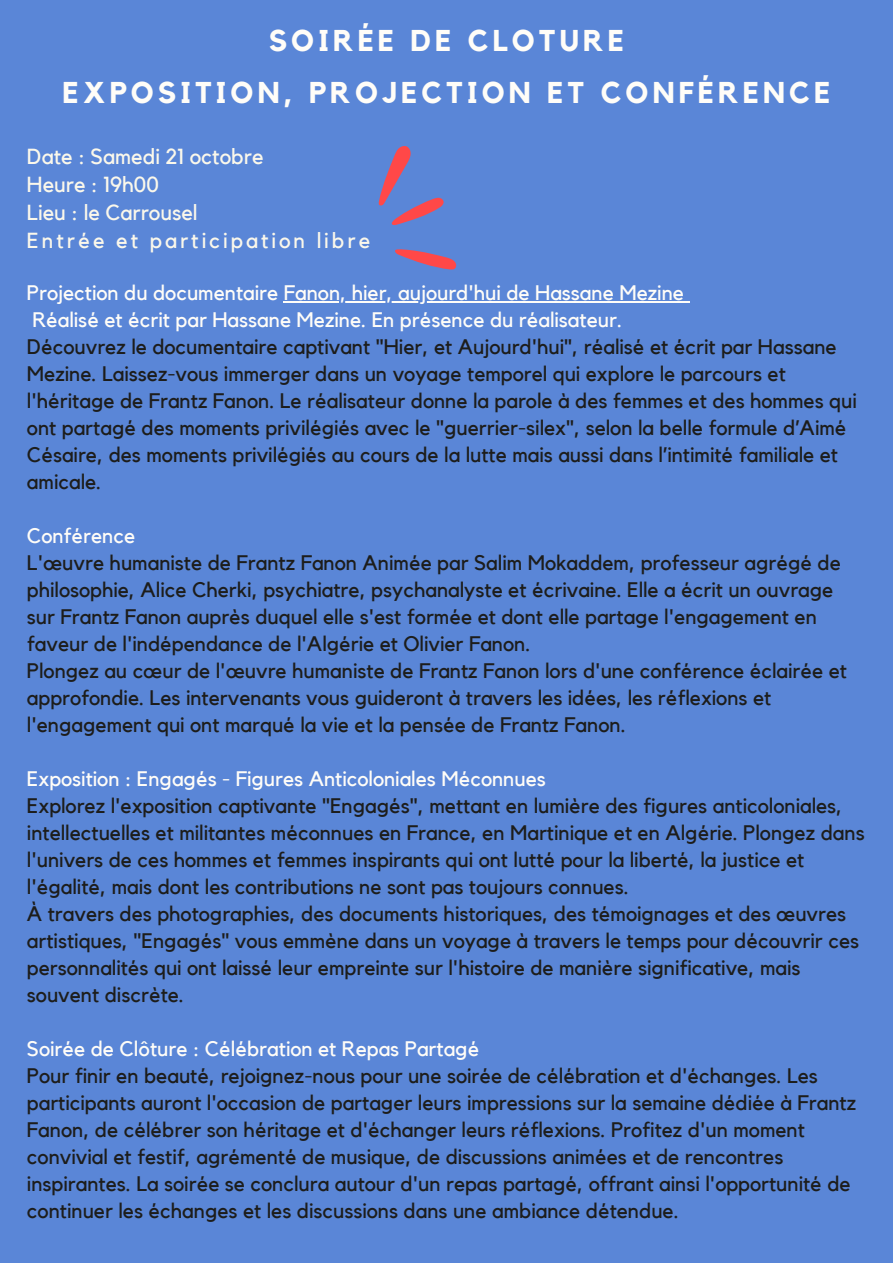
<style>
.page{position:relative;width:893px;height:1264px;background:#fff}
.page>*{position:absolute;margin:0;border:0;box-sizing:border-box;transform-origin:0 0}
.t1{font:700 30px "Kollektif";letter-spacing:.135em;color:#fffdf8}
.t2{font:21.75px "Kollektif";color:#fbf8eb}
.t3{font:21.75px "Kollektif";letter-spacing:.135em;color:#fbf8eb}
.t4{font:21px/27px "Kollektif";color:#1d1d1b}
.t5{font:21px "Kollektif";color:#fffdf8}
</style>
<div class="page">
<div style="left:0;top:0;width:892px;height:1262px;background:#5a86d7"></div>
<svg style="left:378px;top:146px;width:78px;height:124px"></svg>
<hr style="left:284px;top:301px;width:400px;height:2px;background:#fffdf8">
<p class="t1" style="left:269px;top:27px;width:356px">SOIRÉE DE CLOTURE</p>
<p class="t1" style="left:62px;top:79px;width:769px">EXPOSITION, PROJECTION ET CONFÉRENCE</p>
<p class="t2" style="left:27px;top:146px;width:238px">Date : Samedi 21 octobre</p>
<p class="t2" style="left:27px;top:175px;width:134px">Heure : 19h00</p>
<p class="t2" style="left:27px;top:203px;width:172px">Lieu : le Carrousel</p>
<p class="t3" style="left:27px;top:231px;width:345px">Entrée et participation libre</p>
<p class="t5" style="left:27px;top:283px;width:658px">Projection du documentaire Fanon, hier, aujourd'hui de Hassane Mezine</p>
<p class="t5" style="left:32px;top:310px;width:591px">Réalisé et écrit par Hassane Mezine. En présence du réalisateur.</p>
<p class="t4" style="left:27px;top:334px;width:831px">Découvrez le documentaire captivant "Hier, et Aujourd'hui", réalisé et écrit par Hassane Mezine. Laissez-vous immerger dans un voyage temporel qui explore le parcours et l'héritage de Frantz Fanon. Le réalisateur donne la parole à des femmes et des hommes qui ont partagé des moments privilégiés avec le "guerrier-silex", selon la belle formule d’Aimé Césaire, des moments privilégiés au cours de la lutte mais aussi dans l’intimité familiale et amicale.</p>
<p class="t5" style="left:27px;top:526px;width:110px">Conférence</p>
<p class="t4" style="left:27px;top:550px;width:815px">L'œuvre humaniste de Frantz Fanon Animée par Salim Mokaddem, professeur agrégé de philosophie, Alice Cherki, psychiatre, psychanalyste et écrivaine. Elle a écrit un ouvrage sur Frantz Fanon auprès duquel elle s'est formée et dont elle partage l'engagement en faveur de l'indépendance de l'Algérie et Olivier Fanon.</p>
<p class="t4" style="left:27px;top:658px;width:821px">Plongez au cœur de l'œuvre humaniste de Frantz Fanon lors d'une conférence éclairée et approfondie. Les intervenants vous guideront à travers les idées, les réflexions et l'engagement qui ont marqué la vie et la pensée de Frantz Fanon.</p>
<p class="t5" style="left:27px;top:769px;width:520px">Exposition : Engagés - Figures Anticoloniales Méconnues</p>
<p class="t4" style="left:27px;top:793px;width:839px">Explorez l'exposition captivante "Engagés", mettant en lumière des figures anticoloniales, intellectuelles et militantes méconnues en France, en Martinique et en Algérie. Plongez dans l'univers de ces hommes et femmes inspirants qui ont lutté pour la liberté, la justice et l'égalité, mais dont les contributions ne sont pas toujours connues.</p>
<p class="t4" style="left:27px;top:901px;width:833px">À travers des photographies, des documents historiques, des témoignages et des œuvres artistiques, "Engagés" vous emmène dans un voyage à travers le temps pour découvrir ces personnalités qui ont laissé leur empreinte sur l'histoire de manière significative, mais souvent discrète.</p>
<p class="t5" style="left:27px;top:1039px;width:454px">Soirée de Clôture : Célébration et Repas Partagé</p>
<p class="t4" style="left:27px;top:1063px;width:830px">Pour finir en beauté, rejoignez-nous pour une soirée de célébration et d'échanges. Les participants auront l'occasion de partager leurs impressions sur la semaine dédiée à Frantz Fanon, de célébrer son héritage et d'échanger leurs réflexions. Profitez d'un moment convivial et festif, agrémenté de musique, de discussions animées et de rencontres inspirantes. La soirée se conclura autour d'un repas partagé, offrant ainsi l'opportunité de continuer les échanges et les discussions dans une ambiance détendue.</p>
</div>
